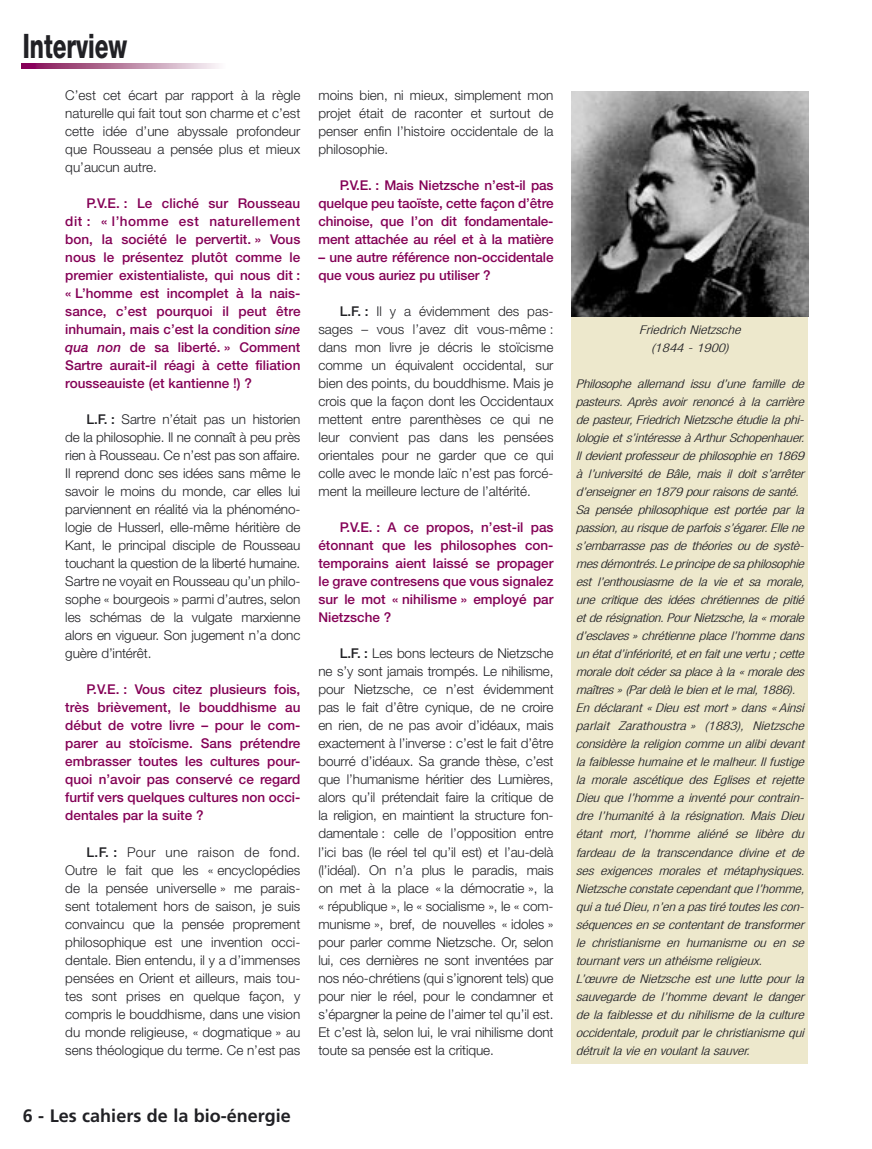
<style>
.page{position:relative;width:872px;height:1149px;background:#fff}
.page>*{position:absolute;margin:0;border:0;box-sizing:border-box;transform-origin:0 0}
.bloc_haut_de_page_helvetica{font:800 33.75px "Helvetica Neue";color:#212125;scale:.67 1}
.t1{font:700 18px "Frutiger";color:#212125}
.texte_général_helvetica{font:300 13.5px/18px "Helvetica Neue";color:#212125;text-align:justify}
.interviewer_helvetica{font:500 13.5px/18px "Helvetica Neue";color:#840056;text-align:justify}
.legende_helvetica1{font:italic 300 condensed 12px/18px "Helvetica Neue";letter-spacing:-.02em;color:#212125;scale:1.25 1}
.legende_helvetica1-2{font:italic 300 condensed 12px "Helvetica Neue";color:#212125;scale:1.25 1}
.s1{font-style:italic}
.s2{font-weight:500}
</style>
<div class="page">
<svg style="left:21px;top:64px;width:198px;height:4px"></svg>
<div style="left:571px;top:316px;width:237px;height:747px;background:#ede8cc"></div>
<img style="left:571px;top:91px;width:237px;height:225px">
<p class="bloc_haut_de_page_helvetica" style="left:23px;top:25px;width:158px">Interview</p>
<p class="texte_général_helvetica" style="left:65px;top:86px;width:237px">C’est cet écart par rapport à la règle naturelle qui fait tout son charme et c’est cette idée d’une abyssale profondeur que Rousseau a pensée plus et mieux qu’aucun autre.</p>
<p class="interviewer_helvetica" style="left:65px;top:194px;width:237px;text-indent:21px">P.V.E. : Le cliché sur Rousseau dit : « l’homme est naturellement bon, la société le pervertit. » Vous nous le présentez plutôt comme le premier existentialiste, qui nous dit : « L’homme est incomplet à la nais&shy;sance, c’est pourquoi il peut être inhumain, mais c’est la condition <span class="s1">sine qua non</span> de sa liberté. » Comment Sartre aurait-il réagi à cette filiation rousseauiste (et kantienne !) ?</p>
<p class="texte_général_helvetica" style="left:65px;top:410px;width:237px;text-indent:21px"><span class="s2">L.F. :</span> Sartre n’était pas un historien de la philosophie. Il ne connaît à peu près rien à Rousseau. Ce n’est pas son affaire.<br>Il reprend donc ses idées sans même le savoir le moins du monde, car elles lui parviennent en réalité via la phénoméno&shy;logie de Husserl, elle-même héritière de Kant, le principal disciple de Rousseau touchant la question de la liberté humaine.<br>Sartre ne voyait en Rousseau qu’un philo&shy;sophe « bourgeois » parmi d’autres, selon les schémas de la vulgate marxienne alors en vigueur. Son jugement n’a donc guère d’intérêt.</p>
<p class="interviewer_helvetica" style="left:65px;top:680px;width:237px;text-indent:21px">P.V.E. : Vous citez plusieurs fois, très brièvement, le bouddhisme au début de votre livre – pour le com&shy;parer au stoïcisme. Sans prétendre embrasser toutes les cultures pour&shy;quoi n’avoir pas conservé ce regard furtif vers quelques cultures non occi&shy;dentales par la suite ?</p>
<p class="texte_général_helvetica" style="left:65px;top:842px;width:237px;text-indent:21px"><span class="s2">L.F. :</span> Pour une raison de fond.<br>Outre le fait que les « encyclopédies de la pensée universelle » me parais&shy;sent totalement hors de saison, je suis convaincu que la pensée proprement philosophique est une invention occi&shy;dentale. Bien entendu, il y a d’immenses pensées en Orient et ailleurs, mais tou&shy;tes sont prises en quelque façon, y compris le bouddhisme, dans une vision du monde religieuse, « dogmatique » au sens théologique du terme. Ce n’est pas</p>
<p class="texte_général_helvetica" style="left:318px;top:86px;width:237px">moins bien, ni mieux, simplement mon projet était de raconter et surtout de penser enfin l’histoire occidentale de la philosophie.</p>
<p class="interviewer_helvetica" style="left:318px;top:176px;width:237px;text-indent:21px">P.V.E. : Mais Nietzsche n’est-il pas quelque peu taoïste, cette façon d’être chinoise, que l’on dit fondamentale&shy;ment attachée au réel et à la matière</p>
<p class="interviewer_helvetica" style="left:318px;top:248px;width:236px">– une autre référence non-occidentale que vous auriez pu utiliser ?</p>
<p class="texte_général_helvetica" style="left:318px;top:302px;width:237px;text-indent:21px"><span class="s2">L.F. :</span> Il y a évidemment des pas&shy;sages – vous l’avez dit vous-même : dans mon livre je décris le stoïcisme comme un équivalent occidental, sur bien des points, du bouddhisme. Mais je crois que la façon dont les Occidentaux mettent entre parenthèses ce qui ne leur convient pas dans les pensées orientales pour ne garder que ce qui colle avec le monde laïc n’est pas forcé&shy;ment la meilleure lecture de l’altérité.</p>
<p class="interviewer_helvetica" style="left:318px;top:518px;width:237px;text-indent:21px">P.V.E. : A ce propos, n’est-il pas étonnant que les philosophes con&shy;temporains aient laissé se propager le grave contresens que vous signalez sur le mot « nihilisme » employé par Nietzsche ?</p>
<p class="texte_général_helvetica" style="left:318px;top:644px;width:237px;text-indent:21px"><span class="s2">L.F. :</span> Les bons lecteurs de Nietzsche ne s’y sont jamais trompés. Le nihilisme, pour Nietzsche, ce n’est évidemment pas le fait d’être cynique, de ne croire en rien, de ne pas avoir d’idéaux, mais exactement à l’inverse : c’est le fait d’être bourré d’idéaux. Sa grande thèse, c’est que l’humanisme héritier des Lumières, alors qu’il prétendait faire la critique de la religion, en maintient la structure fon&shy;damentale : celle de l’opposition entre l’ici bas (le réel tel qu’il est) et l’au-delà (l’idéal). On n’a plus le paradis, mais on met à la place « la démocratie », la « république », le « socialisme », le « com&shy;munisme », bref, de nouvelles « idoles » pour parler comme Nietzsche. Or, selon lui, ces dernières ne sont inventées par nos néo-chrétiens (qui s’ignorent tels) que pour nier le réel, pour le condamner et s’épargner la peine de l’aimer tel qu’il est.<br>Et c’est là, selon lui, le vrai nihilisme dont toute sa pensée est la critique.</p>
<p class="t1" style="left:23px;top:1104px;width:270px">6 - Les cahiers de la bio-énergie</p>
<p class="legende_helvetica1-2" style="left:639px;top:323px;width:82px">Friedrich Nietzsche</p>
<p class="legende_helvetica1-2" style="left:651px;top:341px;width:63px">(1844 - 1900)</p>
<p class="legende_helvetica1" style="left:576px;top:374px;width:184px">Philosophe allemand issu d’une famille de pasteurs. Après avoir renoncé à la carrière de pasteur, Friedrich Nietzsche étudie la phi&shy;lologie et s’intéresse à Arthur Schopenhauer.<br>Il devient professeur de philosophie en 1869 à l’université de Bâle, mais il doit s’arrêter d’enseigner en 1879 pour raisons de santé.</p>
<p class="legende_helvetica1" style="left:576px;top:500px;width:184px">Sa pensée philosophique est portée par la passion, au risque de parfois s’égarer. Elle ne s’embarrasse pas de théories ou de systè&shy;mes démontrés. Le principe de sa philosophie est l’enthousiasme de la vie et sa morale, une critique des idées chrétiennes de pitié et de résignation. Pour Nietzsche, la « morale d’esclaves » chrétienne place l’homme dans un état d’infériorité, et en fait une vertu ; cette morale doit céder sa place à la « morale des maîtres » (Par delà le bien et le mal, 1886).</p>
<p class="legende_helvetica1" style="left:576px;top:698px;width:184px">En déclarant « Dieu est mort » dans « Ainsi parlait Zarathoustra » (1883), Nietzsche considère la religion comme un alibi devant la faiblesse humaine et le malheur. Il fustige la morale ascétique des Eglises et rejette Dieu que l’homme a inventé pour contrain&shy;dre l’humanité à la résignation. Mais Dieu étant mort, l’homme aliéné se libère du fardeau de la transcendance divine et de ses exigences morales et métaphysiques.<br>Nietzsche constate cependant que l’homme, qui a tué Dieu, n’en a pas tiré toutes les con&shy;séquences en se contentant de transformer le christianisme en humanisme ou en se tournant vers un athéisme religieux.</p>
<p class="legende_helvetica1" style="left:576px;top:968px;width:184px;text-align:justify">L’œuvre de Nietzsche est une lutte pour la sauvegarde de l’homme devant le danger de la faiblesse et du nihilisme de la culture occidentale, produit par le christianisme qui détruit la vie en voulant la sauver.</p>
</div>
